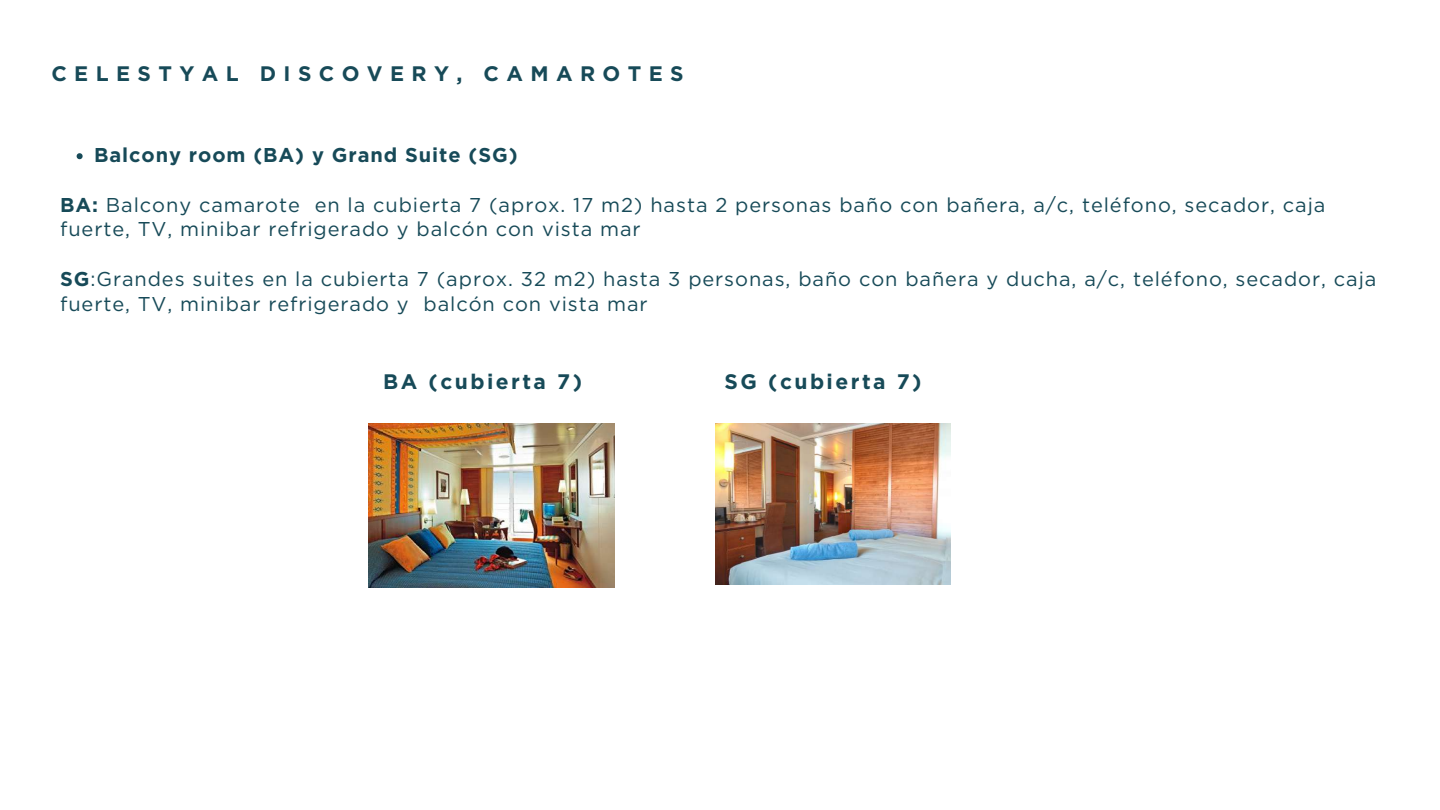
<style>
.page{position:relative;width:1440px;height:810px;background:#fff}
.page>*{position:absolute;margin:0;border:0;box-sizing:border-box;transform-origin:0 0}
.t1{font:700 21px "Gotham";letter-spacing:.35em;color:#174a58}
.t2{font:700 21px "Gotham";letter-spacing:.115em;color:#174a58}
.t3{font:20px/24.8px "Gotham";letter-spacing:.045em;color:#174a58}
.t4{font:700 20px "Gotham";letter-spacing:.045em;color:#174a58}
.s1{font-weight:700}
</style>
<div class="page">
<svg style="left:77px;top:153px;width:6px;height:6px"></svg>
<img style="left:369px;top:424px;width:245px;height:163px">
<img style="left:716px;top:424px;width:234px;height:161px">
<p class="t1" style="left:51px;top:61px;width:634px">CELESTYAL DISCOVERY, CAMAROTES</p>
<p class="t4" style="left:94px;top:143px;width:425px">Balcony room (BA) y Grand Suite (SG)</p>
<p class="t3" style="left:60px;top:192px;width:1267px"><span class="s1">BA:</span> Balcony camarote en la cubierta 7 (aprox. 17 m2) hasta 2 personas baño con bañera, a/c, teléfono, secador, caja fuerte, TV, minibar refrigerado y balcón con vista mar</p>
<p class="t3" style="left:60px;top:266px;width:1318px"><span class="s1">SG</span>:Grandes suites en la cubierta 7 (aprox. 32 m2) hasta 3 personas, baño con bañera y ducha, a/c, teléfono, secador, caja fuerte, TV, minibar refrigerado y balcón con vista mar</p>
<p class="t2" style="left:383px;top:369px;width:200px">BA (cubierta 7)</p>
<p class="t2" style="left:725px;top:369px;width:198px">SG (cubierta 7)</p>
</div>
